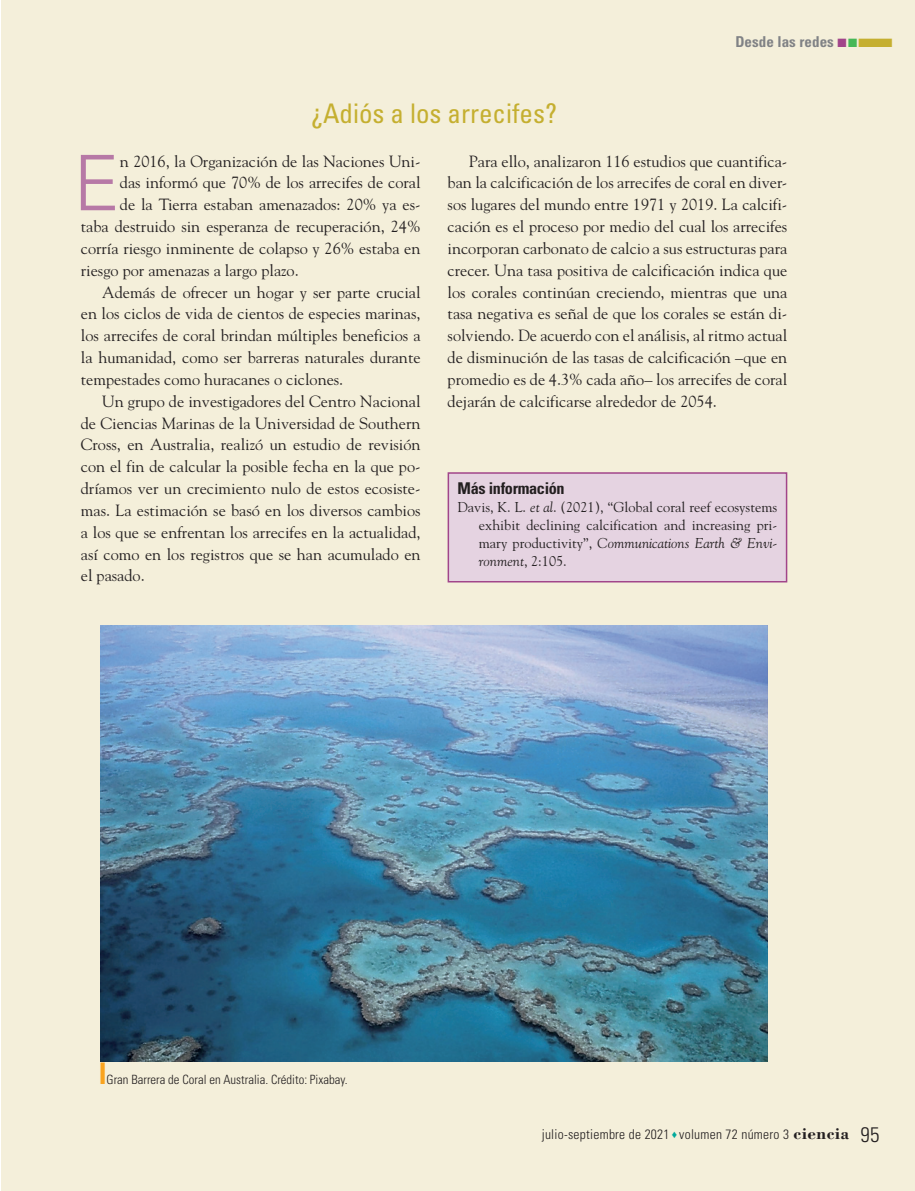
<style>
.page{position:relative;width:915px;height:1191px;background:#fff}
.page>*{position:absolute;margin:0;border:0;box-sizing:border-box;transform-origin:0 0}
._02N_Normal_Capitula{font:300 76.65px "Univers LT Std";color:#b779a6}
._01N_Titulo_Actualid{font:condensed 27px "Univers LT Std";color:#c5af30}
._02N_Normal_Capitula-2{font:16.2px/21.8px "Goudy Std";color:#231f20;text-align:justify}
._01N_Subtitulo1{font:700 condensed 16.2px "Univers LT Std";letter-spacing:-.02em;color:#231f20}
.t1{font:700 condensed 15px "Univers LT Std";letter-spacing:.005em;color:#808285}
._06N_Bibliografia{font:14.25px/18px "Goudy Std";color:#231f20;text-align:justify}
.t2{font:300 condensed 13.5px "Univers LT Std";letter-spacing:.02em;color:#231f20}
.t3{font:300 condensed 12.75px "Univers LT Std";color:#231f20}
.s1{color:#a1458a}
.s2{color:#46b857}
.s3{color:#c5af30}
.s4{font-style:italic}
.s5{color:#f9a31e}
.s6{color:#00a99b}
.s7{font-family:"Bodoni Std";font-weight:700;font-stretch:normal;font-size:17.25px}
.s8{font-size:21px}
</style>
<div class="page">
<div style="left:2px;top:0;width:912px;height:1191px;background:#f4efda"></div>
<hr style="left:0;top:0;width:1px;height:1191px;background:#f4efda">
<div style="left:448px;top:473px;width:338px;height:109px;background:#e5d3e1"></div>
<div style="left:447px;top:472px;width:340px;height:110px;border:2px solid #a1458a"></div>
<img style="left:100px;top:625px;width:667px;height:436px">
<p class="t1" style="left:735px;top:32px;width:160px">Desde las redes <span class="s1">■</span><span class="s2">■</span><span class="s3">■</span></p>
<p class="_01N_Titulo_Actualid" style="left:311px;top:96px;width:247px">¿Adiós a los arrecifes?</p>
<p class="_02N_Normal_Capitula-2" style="left:447px;top:150px;width:341px;text-indent:21px">Para ello, analizaron 116 estudios que cuantifica&shy;ban la calcificación de los arrecifes de coral en diver&shy;sos lugares del mundo entre 1971 y 2019. La calcifi&shy;cación es el proceso por medio del cual los arrecifes incorporan carbonato de calcio a sus estructuras para crecer. Una tasa positiva de calcificación indica que los corales continúan creciendo, mientras que una tasa negativa es señal de que los corales se están di&shy;solviendo. De acuerdo con el análisis, al ritmo actual de disminución de las tasas de calcificación –que en promedio es de 4.3% cada año– los arrecifes de coral dejarán de calcificarse alrededor de 2054.</p>
<p class="_02N_Normal_Capitula" style="left:73px;top:137px;width:48px">E</p>
<p class="_02N_Normal_Capitula-2" style="left:120px;top:150px;width:302px">n 2016, la Organización de las Naciones Uni-</p>
<p class="_02N_Normal_Capitula-2" style="left:120px;top:172px;width:302px">das informó que 70% de los arrecifes de coral</p>
<p class="_02N_Normal_Capitula-2" style="left:120px;top:193px;width:302px">de la Tierra estaban amenazados: 20% ya es-</p>
<p class="_02N_Normal_Capitula-2" style="left:81px;top:215px;width:341px">taba destruido sin esperanza de recuperación, 24%</p>
<p class="_02N_Normal_Capitula-2" style="left:81px;top:237px;width:341px">corría riesgo inminente de colapso y 26% estaba en</p>
<p class="_02N_Normal_Capitula-2" style="left:81px;top:259px;width:219px">riesgo por amenazas a largo plazo.</p>
<p class="_02N_Normal_Capitula-2" style="left:81px;top:281px;width:341px;text-indent:21px">Además de ofrecer un hogar y ser parte crucial en los ciclos de vida de cientos de especies marinas, los arrecifes de coral brindan múltiples beneficios a la humanidad, como ser barreras naturales durante tempestades como huracanes o ciclones.</p>
<p class="_02N_Normal_Capitula-2" style="left:81px;top:390px;width:341px;text-indent:21px">Un grupo de investigadores del Centro Nacional de Ciencias Marinas de la Universidad de Southern Cross, en Australia, realizó un estudio de revisión con el fin de calcular la posible fecha en la que po&shy;dríamos ver un crecimiento nulo de estos ecosiste&shy;mas. La estimación se basó en los diversos cambios a los que se enfrentan los arrecifes en la actualidad, así como en los registros que se han acumulado en el pasado.</p>
<p class="_01N_Subtitulo1" style="left:457px;top:478px;width:109px">Más información</p>
<p class="_06N_Bibliografia" style="left:478px;top:498px;width:300px;text-indent:-21px">Davis, K. L. <span class="s4">et al</span>. (2021), “Global coral reef ecosystems exhibit declining calcification and increasing pri&shy;mary productivity”, <span class="s4">Communications Earth &amp; Envi&shy;ronment</span>, 2:105.</p>
<p class="t3" style="left:100px;top:1071px;width:249px"><span class="s5">■</span> Gran Barrera de Coral en Australia. Crédito: Pixabay.</p>
<p class="t2" style="left:541px;top:1126px;width:339px">julio-septiembre de 2021 <span class="s6">♦</span> volumen 72 número 3 <span class="s7">ciencia</span> <span class="s8">95</span></p>
</div>
